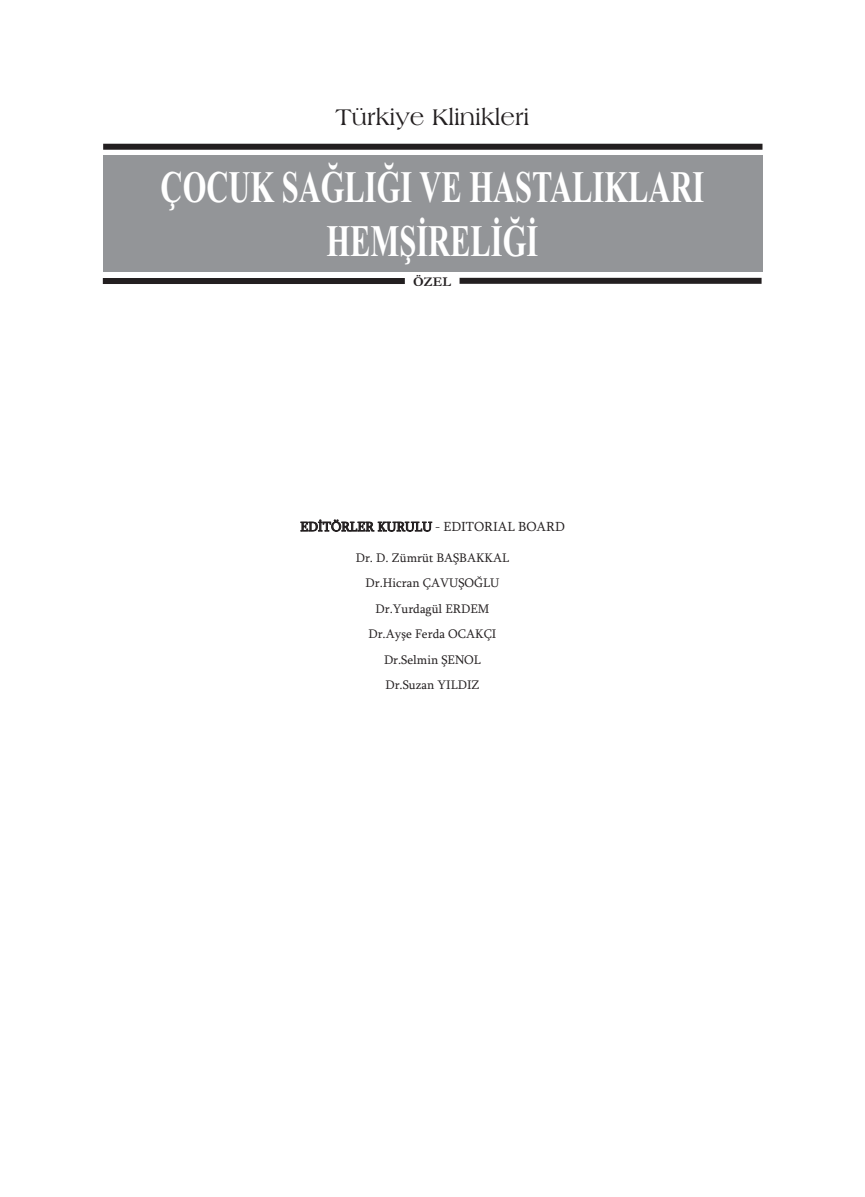
<style>
.page{position:relative;width:865px;height:1197px;background:#fff}
.page>*{position:absolute;margin:0;border:0;box-sizing:border-box;transform-origin:0 0}
.t1{font:700 45px/54px "Times New Roman";color:#fff;text-align:center;scale:.68 1}
.t2{font:24px "Americana BT Roman";color:#231f20}
.t3{font:13.5px "Sylfaen";color:#231f20}
.t4{font:700 13.5px "Garamond";color:#231f20}
.t5{font:12.75px/25.5px "Sylfaen";color:#231f20;text-align:center}
</style>
<div class="page">
<div style="left:103px;top:155px;width:659px;height:116px;background:#939598"></div>
<div style="left:103px;top:144px;width:659px;height:6px;background:#231f20"></div>
<div style="left:103px;top:278px;width:302px;height:6px;background:#231f20"></div>
<div style="left:459px;top:278px;width:302px;height:6px;background:#231f20"></div>
<h2 class="t2" style="left:335px;top:103px;width:195px">Türkiye Klinikleri</h2>
<h1 class="t1" style="left:161px;top:159px;width:801px">ÇOCUK SAĞLIĞI VE HASTALIKLARI<br>HEMŞİRELİĞİ</h1>
<p class="t4" style="left:413px;top:273px;width:39px">ÖZEL</p>
<p class="t3" style="left:300px;top:518px;width:266px">EDİTÖRLER KURULU - EDITORIAL BOARD</p>
<p class="t5" style="left:356px;top:544px;width:155px">Dr. D. Zümrüt BAŞBAKKAL<br>Dr.Hicran ÇAVUŞOĞLU<br>Dr.Yurdagül ERDEM<br>Dr.Ayşe Ferda OCAKÇI<br>Dr.Selmin ŞENOL<br>Dr.Suzan YILDIZ</p>
</div>
